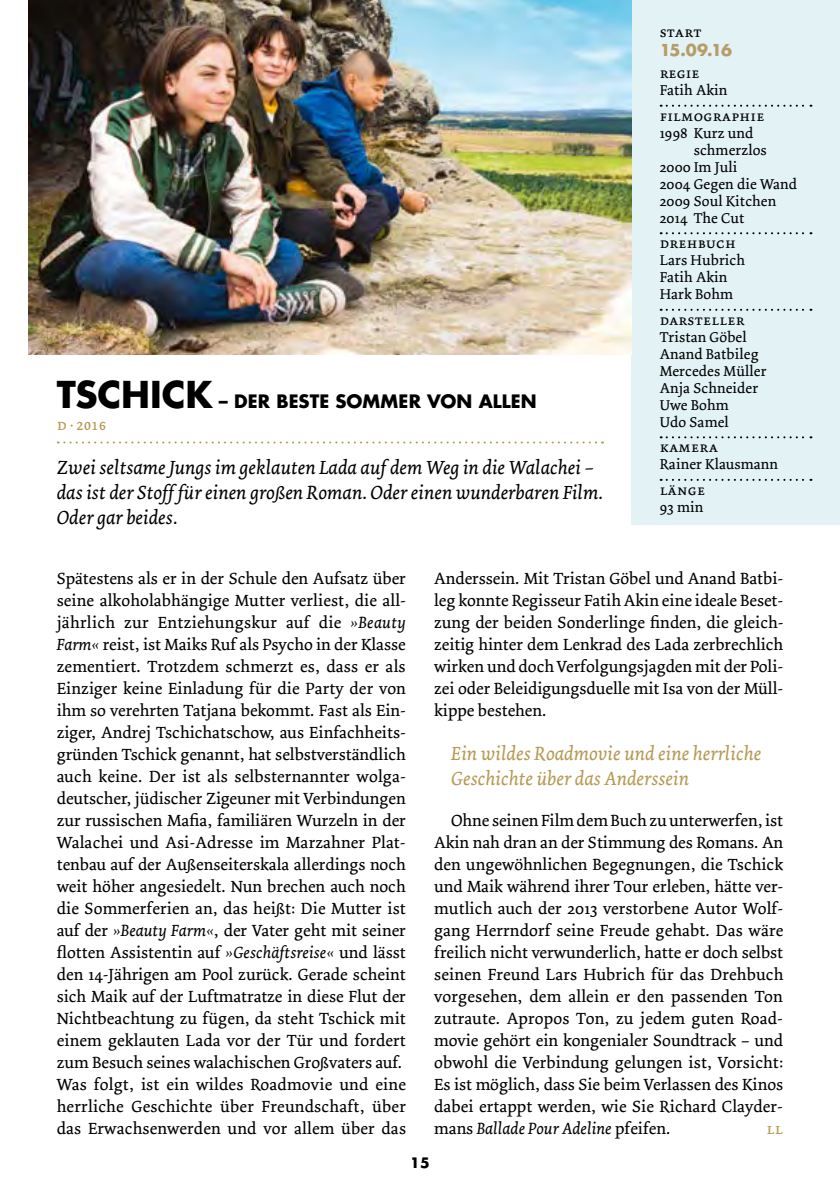
<style>
.page{position:relative;width:840px;height:1191px;background:#fff}
.page>*{position:absolute;margin:0;border:0;box-sizing:border-box;transform-origin:0 0}
.t1{font:italic 20px/25px "Dolly";color:#000}
.t2{font:italic 20px/25px "Dolly";color:#b69953}
.t3{font:700 18px "Futura";letter-spacing:.005em;color:#000}
.t4{font:17px/22px "Dolly";color:#000;text-align:justify}
.t5{font:16px "Dolly Small Caps";color:#b69953}
.t6{font:700 16px "Futura";color:#b79c6a}
.t7{font:15px/17px "Dolly";letter-spacing:.01em;color:#000}
.t8{font:15px "Dolly Small Caps";letter-spacing:.01em;color:#000}
.t9{font:700 14px "Futura";color:#000}
.s1{font-size:36px}
.s2{font-style:italic}
</style>
<div class="page">
<svg style="left:58px;top:441px;width:533px;height:2px"></svg>
<div style="left:631px;top:0;width:208px;height:524px;background:#e2f2f5"></div>
<svg style="left:660px;top:105px;width:151px;height:2px"></svg>
<svg style="left:660px;top:232px;width:151px;height:2px"></svg>
<svg style="left:660px;top:309px;width:151px;height:2px"></svg>
<svg style="left:660px;top:436px;width:151px;height:2px"></svg>
<svg style="left:660px;top:479px;width:151px;height:2px"></svg>
<img style="left:28px;top:0;width:603px;height:354px">
<p class="t3" style="left:57px;top:389px;width:481px"><span class="s1">TSCHICK</span> – DER BESTE SOMMER VON ALLEN</p>
<p class="t5" style="left:57px;top:415px;width:51px">d · 2016</p>
<p class="t1" style="left:57px;top:455px;width:547px">Zwei seltsame Jungs im geklauten Lada auf dem Weg in die Walachei – das ist der Stoff für einen großen Roman. Oder einen wunderbaren Film.<br>Oder gar beides.</p>
<p class="t8" style="left:659px;top:23px;width:44px">start</p>
<p class="t6" style="left:659px;top:39px;width:74px">15.09.16</p>
<p class="t8" style="left:659px;top:65px;width:42px">regie</p>
<p class="t7" style="left:659px;top:82px;width:69px">Fatih Akin</p>
<p class="t8" style="left:659px;top:107px;width:106px">filmographie</p>
<p class="t7" style="left:659px;top:125px;width:95px">1998 Kurz und</p>
<p class="t7" style="left:693px;top:142px;width:75px">schmerzlos</p>
<p class="t7" style="left:659px;top:159px;width:79px">2000 Im Juli</p>
<p class="t7" style="left:659px;top:176px;width:139px">2004 Gegen die Wand</p>
<p class="t7" style="left:659px;top:193px;width:118px">2009 Soul Kitchen</p>
<p class="t7" style="left:659px;top:210px;width:86px">2014 The Cut</p>
<p class="t8" style="left:659px;top:234px;width:78px">drehbuch</p>
<p class="t7" style="left:659px;top:252px;width:87px">Lars Hubrich<br>Fatih Akin<br>Hark Bohm</p>
<p class="t8" style="left:659px;top:311px;width:86px">darsteller</p>
<p class="t7" style="left:659px;top:329px;width:108px">Tristan Göbel<br>Anand Batbileg<br>Mercedes Müller<br>Anja Schneider<br>Uwe Bohm<br>Udo Samel</p>
<p class="t8" style="left:659px;top:439px;width:60px">kamera</p>
<p class="t7" style="left:659px;top:456px;width:120px">Rainer Klausmann</p>
<p class="t8" style="left:659px;top:481px;width:47px">länge</p>
<p class="t7" style="left:659px;top:499px;width:45px">93 min</p>
<p class="t4" style="left:57px;top:568px;width:350px;text-align:left">Spätestens als er in der Schule den Aufsatz über seine alkoholabhängige Mutter verliest, die all&shy;jährlich zur Entziehungskur auf die <span class="s2">»Beauty Farm«</span> reist, ist Maiks Ruf als Psycho in der Klasse zementiert. Trotzdem schmerzt es, dass er als Einziger keine Einladung für die Party der von ihm so verehrten Tatjana bekommt. Fast als Ein&shy;ziger, Andrej Tschichatschow, aus Einfachheits&shy;gründen Tschick genannt, hat selbstverständlich auch keine. Der ist als selbsternannter wolga&shy;deutscher, jüdischer Zigeuner mit Verbindungen zur russischen Mafia, familiären Wurzeln in der Walachei und Asi-Adresse im Marzahner Plat&shy;tenbau auf der Außenseiterskala allerdings noch weit höher angesiedelt. Nun brechen auch noch die Sommerferien an, das heißt: Die Mutter ist auf der <span class="s2">»Beauty Farm«</span>, der Vater geht mit seiner flotten Assistentin auf <span class="s2">»Geschäftsreise«</span> und lässt den 14-Jährigen am Pool zurück. Gerade scheint sich Maik auf der Luftmatratze in diese Flut der Nichtbeachtung zu fügen, da steht Tschick mit einem geklauten Lada vor der Tür und fordert zum Besuch seines walachischen Großvaters auf.<br>Was folgt, ist ein wildes Roadmovie und eine herrliche Geschichte über Freundschaft, über das Erwachsenwerden und vor allem über das</p>
<p class="t4" style="left:434px;top:568px;width:350px">Anderssein. Mit Tristan Göbel und Anand Batbi&shy;leg konnte Regisseur Fatih Akin eine ideale Beset&shy;zung der beiden Sonderlinge finden, die gleich&shy;zeitig hinter dem Lenkrad des Lada zerbrechlich wirken und doch Verfolgungsjagden mit der Poli&shy;zei oder Beleidigungsduelle mit Isa von der Müll&shy;kippe bestehen.</p>
<p class="t2" style="left:451px;top:741px;width:311px">Ein wildes Roadmovie und eine herrliche<br>Geschichte über das Anderssein</p>
<p class="t4" style="left:434px;top:810px;width:350px;text-indent:17px">Ohne seinen Film dem Buch zu unterwerfen, ist Akin nah dran an der Stimmung des Romans. An den ungewöhnlichen Begegnungen, die Tschick und Maik während ihrer Tour erleben, hätte ver&shy;mutlich auch der 2013 verstorbene Autor Wolf&shy;gang Herrndorf seine Freude gehabt. Das wäre freilich nicht verwunderlich, hatte er doch selbst seinen Freund Lars Hubrich für das Drehbuch vorgesehen, dem allein er den passenden Ton zutraute. Apropos Ton, zu jedem guten Road&shy;movie gehört ein kongenialer Soundtrack – und obwohl die Verbindung gelungen ist, Vorsicht:<br>Es ist möglich, dass Sie beim Verlassen des Kinos dabei ertappt werden, wie Sie Richard Clayder&shy;mans <span class="s2">Ballade Pour Adeline</span> pfeifen.</p>
<p class="t5" style="left:766px;top:1119px;width:18px">ll</p>
<p class="t9" style="left:410px;top:1153px;width:21px">15</p>
</div>
